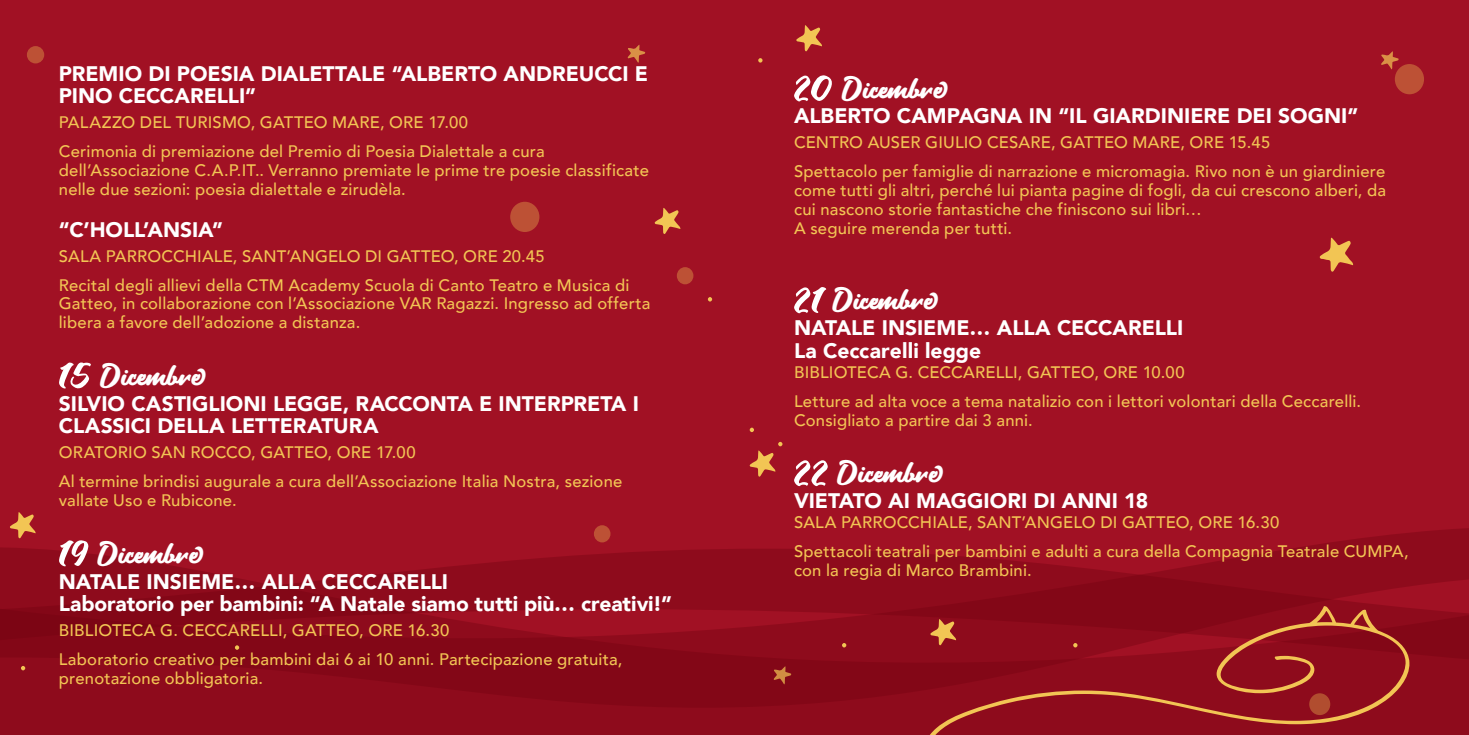
<style>
.page{position:relative;width:1469px;height:735px;background:#fff}
.page>*{position:absolute;margin:0;border:0;box-sizing:border-box;transform-origin:0 0}
.t1{font:700 31.5px "Mothica";color:#fff}
.t2{font:900 21px/22.8px "Avenir";color:#fff}
.t3{font:500 16.62px/18.9px "Avenir";letter-spacing:.01em;color:#f2c554}
.s1{font-size:56px}
</style>
<div class="page">
<div style="left:0;top:0;width:1468px;height:734px;background:#a11124"></div>
<div style="left:0;top:707px;width:1468px;height:27px;background:#8e0b1c"></div>
<svg style="left:0;top:528px;width:1468px;height:179px;fill:#8e0b1c"></svg>
<div style="left:510px;top:202px;width:29px;height:30px;background:#bd5135;border-radius:50%"></div>
<div style="left:677px;top:267px;width:16px;height:17px;background:#bd5135;border-radius:50%"></div>
<div style="left:594px;top:525px;width:16px;height:17px;background:#bd5135;border-radius:50%"></div>
<svg style="left:924px;top:605px;width:485px;height:129px;fill:#8e0b1c"></svg>
<svg style="left:10px;top:512px;width:26px;height:26px"></svg>
<svg style="left:930px;top:618px;width:26px;height:27px"></svg>
<svg style="left:654px;top:208px;width:26px;height:26px"></svg>
<svg style="left:1319px;top:237px;width:34px;height:35px"></svg>
<svg style="left:773px;top:666px;width:18px;height:18px"></svg>
<svg style="left:627px;top:45px;width:18px;height:18px"></svg>
<svg style="left:842px;top:642px;width:4px;height:5px"></svg>
<svg style="left:749px;top:441px;width:33px;height:35px"></svg>
<svg style="left:21px;top:665px;width:4px;height:5px"></svg>
<svg style="left:749px;top:427px;width:5px;height:5px"></svg>
<svg style="left:708px;top:297px;width:4px;height:4px"></svg>
<svg style="left:758px;top:58px;width:4px;height:5px"></svg>
<svg style="left:1073px;top:642px;width:4px;height:5px"></svg>
<svg style="left:235px;top:645px;width:4px;height:4px"></svg>
<div style="left:1394px;top:64px;width:29px;height:30px;background:#bd5135;border-radius:50%"></div>
<div style="left:27px;top:46px;width:17px;height:17px;background:#bd5135;border-radius:50%"></div>
<svg style="left:796px;top:25px;width:26px;height:26px"></svg>
<svg style="left:1381px;top:51px;width:17px;height:18px"></svg>
<p class="t2" style="left:59px;top:61px;width:591px">PREMIO DI POESIA DIALETTALE “ALBERTO ANDREUCCI E<br>PINO CECCARELLI”</p>
<p class="t3" style="left:59px;top:112px;width:411px">PALAZZO DEL TURISMO, GATTEO MARE, ORE 17.00</p>
<p class="t3" style="left:59px;top:141px;width:591px">Cerimonia di premiazione del Premio di Poesia Dialettale a cura dell’Associazione C.A.P.IT.. Verranno premiate le prime tre poesie classificate nelle due sezioni: poesia dialettale e zirudèla.</p>
<p class="t2" style="left:59px;top:217px;width:166px">“C’HOLL’ANSIA”</p>
<p class="t3" style="left:59px;top:245px;width:487px">SALA PARROCCHIALE, SANT’ANGELO DI GATTEO, ORE 20.45</p>
<p class="t3" style="left:59px;top:274px;width:593px">Recital degli allievi della CTM Academy Scuola di Canto Teatro e Musica di<br>Gatteo, in collaborazione con l’Associazione VAR Ragazzi. Ingresso ad offerta libera a favore dell’adozione a distanza.</p>
<p class="t1" style="left:59px;top:358px;width:148px"><span class="s1">15</span> Dicembre</p>
<p class="t2" style="left:59px;top:391px;width:581px">SILVIO CASTIGLIONI LEGGE, RACCONTA E INTERPRETA I<br>CLASSICI DELLA LETTERATURA</p>
<p class="t3" style="left:59px;top:442px;width:358px">ORATORIO SAN ROCCO, GATTEO, ORE 17.00</p>
<p class="t3" style="left:59px;top:471px;width:565px">Al termine brindisi augurale a cura dell’Associazione Italia Nostra, sezione vallate Uso e Rubicone.</p>
<p class="t1" style="left:59px;top:536px;width:146px"><span class="s1">19</span> Dicembre</p>
<p class="t2" style="left:59px;top:569px;width:391px">NATALE INSIEME… ALLA CECCARELLI</p>
<p class="t2" style="left:59px;top:591px;width:615px">Laboratorio per bambini: “A Natale siamo tutti più… creativi!”</p>
<p class="t3" style="left:59px;top:619px;width:392px">BIBLIOTECA G. CECCARELLI, GATTEO, ORE 16.30</p>
<p class="t3" style="left:59px;top:648px;width:565px">Laboratorio creativo per bambini dai 6 ai 10 anni. Partecipazione gratuita, prenotazione obbligatoria.</p>
<p class="t1" style="left:794px;top:71px;width:155px"><span class="s1">20</span> Dicembre</p>
<p class="t2" style="left:794px;top:104px;width:566px">ALBERTO CAMPAGNA IN “IL GIARDINIERE DEI SOGNI”</p>
<p class="t3" style="left:794px;top:132px;width:478px">CENTRO AUSER GIULIO CESARE, GATTEO MARE, ORE 15.45</p>
<p class="t3" style="left:794px;top:161px;width:593px">Spettacolo per famiglie di narrazione e micromagia. Rivo non è un giardiniere come tutti gli altri, perché lui pianta pagine di fogli, da cui crescono alberi, da cui nascono storie fantastiche che finiscono sui libri…<br>A seguire merenda per tutti.</p>
<p class="t1" style="left:794px;top:283px;width:146px"><span class="s1">21</span> Dicembre</p>
<p class="t2" style="left:794px;top:316px;width:391px">NATALE INSIEME… ALLA CECCARELLI</p>
<p class="t2" style="left:794px;top:338px;width:189px">La Ceccarelli legge</p>
<p class="t3" style="left:794px;top:361px;width:392px">BIBLIOTECA G. CECCARELLI, GATTEO, ORE 10.00</p>
<p class="t3" style="left:794px;top:390px;width:568px">Letture ad alta voce a tema natalizio con i lettori volontari della Ceccarelli.<br>Consigliato a partire dai 3 anni.</p>
<p class="t1" style="left:794px;top:455px;width:150px"><span class="s1">22</span> Dicembre</p>
<p class="t2" style="left:794px;top:488px;width:355px">VIETATO AI MAGGIORI DI ANNI 18</p>
<p class="t3" style="left:794px;top:511px;width:487px">SALA PARROCCHIALE, SANT’ANGELO DI GATTEO, ORE 16.30</p>
<p class="t3" style="left:794px;top:540px;width:616px">Spettacoli teatrali per bambini e adulti a cura della Compagnia Teatrale CUMPA, con la regia di Marco Brambini.</p>
</div>
